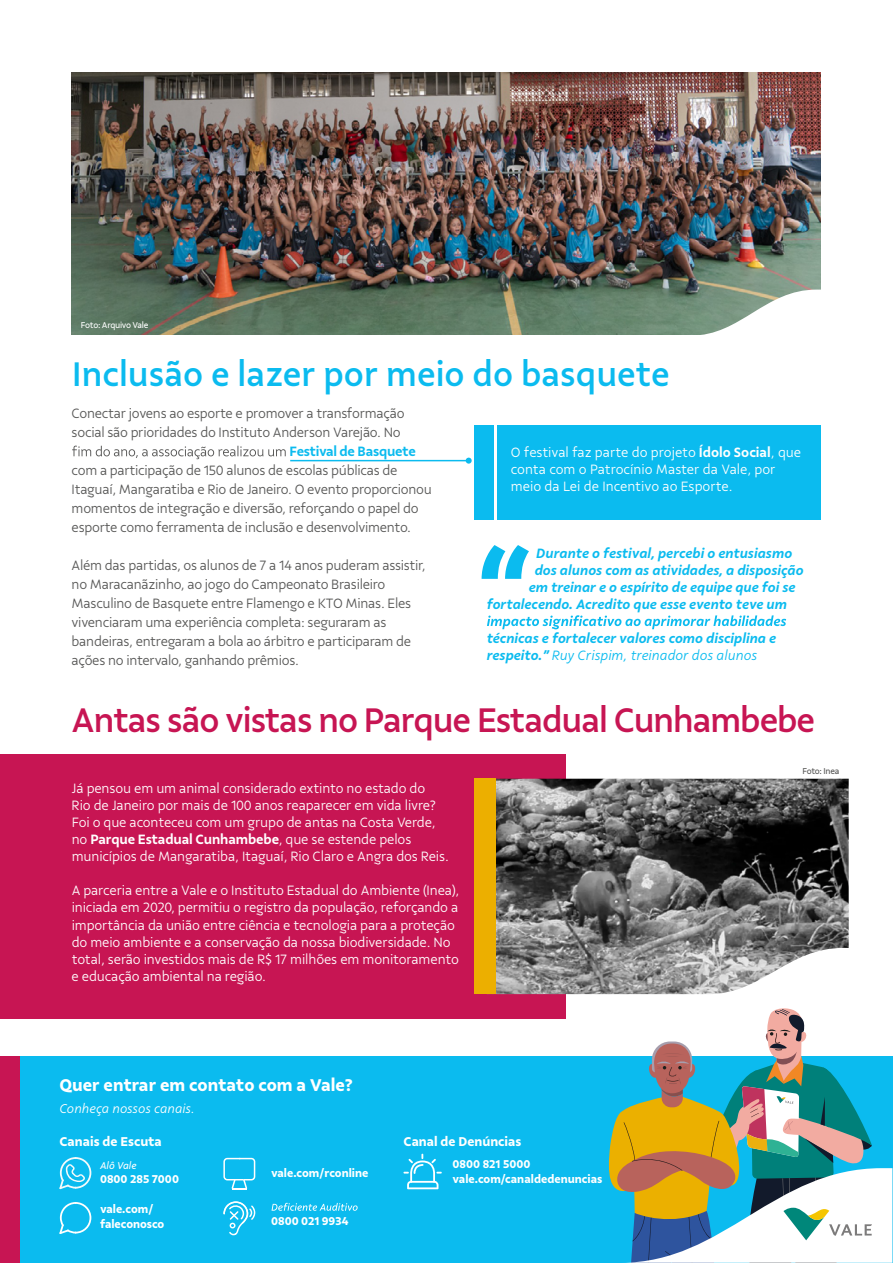
<style>
.page{position:relative;width:893px;height:1263px;background:#fff}
.page>*{position:absolute;margin:0;border:0;box-sizing:border-box;transform-origin:0 0}
.t1{font:500 36px "Vale Sans";letter-spacing:-.03em;color:#c71553}
.t2{font:500 36px "Vale Sans";color:#0bbbef}
.t3{font:700 18px "Vale Sans";color:#fff}
.t4{font:300 14.25px/17.1px "Vale Sans";letter-spacing:-.01em;color:#fff}
.t5{font:300 14.25px/19px "Vale Sans";letter-spacing:-.02em;color:#575756}
.t6{font:italic 600 14.25px/17.1px "Vale Sans";color:#0bbbef}
.t7{font:600 14.25px "Vale Sans";letter-spacing:-.02em;color:#0bbbef}
.t8{font:700 13.5px "Vale Sans";color:#fff}
.t9{font:italic 300 13.5px "Vale Sans";color:#fff}
.t10{font:700 12px/14.4px "Vale Sans";color:#fff}
.t11{font:italic 10.5px "Vale Sans";color:#fff}
.t12{font:9px "Vale Sans";letter-spacing:-.035em;color:#fff}
.t13{font:9px "Vale Sans";letter-spacing:-.03em;color:#575756}
.s1{font-weight:600}
.s2{font-weight:300}
</style>
<div class="page">
<div style="left:0;top:754px;width:566px;height:264px;background:#c71553"></div>
<img style="left:72px;top:72px;width:749px;height:263px">
<svg style="left:487px;top:615px;width:299px;height:14px"></svg>
<svg style="left:482px;top:545px;width:47px;height:34px"></svg>
<div style="left:497px;top:425px;width:324px;height:95px;background:#0bbbef"></div>
<div style="left:474px;top:425px;width:20px;height:95px;background:#0bbbef"></div>
<svg style="left:72px;top:446px;width:214px;height:13px"></svg>
<svg style="left:691px;top:290px;width:130px;height:45px"></svg>
<img style="left:495px;top:779px;width:354px;height:215px">
<div style="left:474px;top:779px;width:21px;height:215px;background:#ecaf00"></div>
<div style="left:0;top:1056px;width:893px;height:207px;background:#0bbbef"></div>
<div style="left:0;top:1056px;width:20px;height:207px;background:#c71553"></div>
<svg style="left:608px;top:1008px;width:284px;height:255px"></svg>
<hr style="left:290px;top:460px;width:179px;height:1px;background:#0bbbef">
<svg style="left:466px;top:458px;width:6px;height:6px"></svg>
<svg style="left:59px;top:1202px;width:32px;height:32px"></svg>
<svg style="left:223px;top:1158px;width:32px;height:31px"></svg>
<svg style="left:59px;top:1157px;width:32px;height:32px"></svg>
<svg style="left:223px;top:1201px;width:32px;height:34px"></svg>
<svg style="left:272px;top:1203px;width:86px;height:8px"></svg>
<svg style="left:403px;top:1154px;width:39px;height:35px"></svg>
<p class="t12" style="left:81px;top:320px;width:69px">Foto: Arquivo Vale</p>
<h1 class="t2" style="left:72px;top:352px;width:599px">Inclusão e lazer por meio do basquete</h1>
<p class="t5" style="left:72px;top:404px;width:334px">Conectar jovens ao esporte e promover a transformação social são prioridades do Instituto Anderson Varejão. No</p>
<p class="t7" style="left:290px;top:443px;width:128px">Festival de Basquete</p>
<p class="t5" style="left:72px;top:461px;width:362px">com a participação de 150 alunos de escolas públicas de Itaguaí, Mangaratiba e Rio de Janeiro. O evento proporcionou momentos de integração e diversão, reforçando o papel do esporte como ferramenta de inclusão e desenvolvimento.</p>
<p class="t5" style="left:72px;top:556px;width:356px">Além das partidas, os alunos de 7 a 14 anos puderam assistir, no Maracanãzinho, ao jogo do Campeonato Brasileiro Masculino de Basquete entre Flamengo e KTO Minas. Eles vivenciaram uma experiência completa: seguraram as bandeiras, entregaram a bola ao árbitro e participaram de ações no intervalo, ganhando prêmios.</p>
<p class="t4" style="left:511px;top:444px;width:292px">O festival faz parte do projeto <span class="s1">Ídolo Social</span>, que conta com o Patrocínio Master da Vale, por meio da Lei de Incentivo ao Esporte.</p>
<p class="t6" style="left:536px;top:544px;width:258px">Durante o festival, percebi o entusiasmo</p>
<p class="t6" style="left:535px;top:561px;width:270px">dos alunos com as atividades, a disposição</p>
<p class="t6" style="left:529px;top:578px;width:268px">em treinar e o espírito de equipe que foi se</p>
<p class="t6" style="left:487px;top:595px;width:302px">fortalecendo. Acredito que esse evento teve um</p>
<p class="t6" style="left:487px;top:630px;width:291px">técnicas e fortalecer valores como disciplina e respeito.” <span class="s2">Ruy Crispim, treinador dos alunos</span></p>
<h1 class="t1" style="left:72px;top:698px;width:745px">Antas são vistas no Parque Estadual Cunhambebe</h1>
<p class="t4" style="left:72px;top:779px;width:379px">Já pensou em um animal considerado extinto no estado do<br>Rio de Janeiro por mais de 100 anos reaparecer em vida livre?<br>Foi o que aconteceu com um grupo de antas na Costa Verde, no <span class="s1">Parque Estadual Cunhambebe</span>, que se estende pelos municípios de Mangaratiba, Itaguaí, Rio Claro e Angra dos Reis.</p>
<p class="t4" style="left:72px;top:882px;width:389px">A parceria entre a Vale e o Instituto Estadual do Ambiente (Inea), iniciada em 2020, permitiu o registro da população, reforçando a importância da união entre ciência e tecnologia para a proteção do meio ambiente e a conservação da nossa biodiversidade. No total, serão investidos mais de R$ 17 milhões em monitoramento e educação ambiental na região.</p>
<p class="t3" style="left:59px;top:1074px;width:295px">Quer entrar em contato com a Vale?</p>
<p class="t9" style="left:59px;top:1100px;width:137px">Conheça nossos canais.</p>
<p class="t8" style="left:59px;top:1133px;width:104px">Canais de Escuta</p>
<p class="t8" style="left:403px;top:1133px;width:119px">Canal de Denúncias</p>
<p class="t11" style="left:100px;top:1159px;width:38px">Alô Vale</p>
<p class="t10" style="left:100px;top:1171px;width:81px">0800 285 7000</p>
<p class="t10" style="left:100px;top:1202px;width:66px">vale.com/ faleconosco</p>
<p class="t10" style="left:271px;top:1165px;width:99px">vale.com/rconline</p>
<p class="t10" style="left:271px;top:1214px;width:79px">0800 021 9934</p>
<p class="t10" style="left:453px;top:1157px;width:151px">0800 821 5000 vale.com/canaldedenuncias</p>
<p class="t13" style="left:802px;top:765px;width:39px">Foto: Inea</p>
</div>
